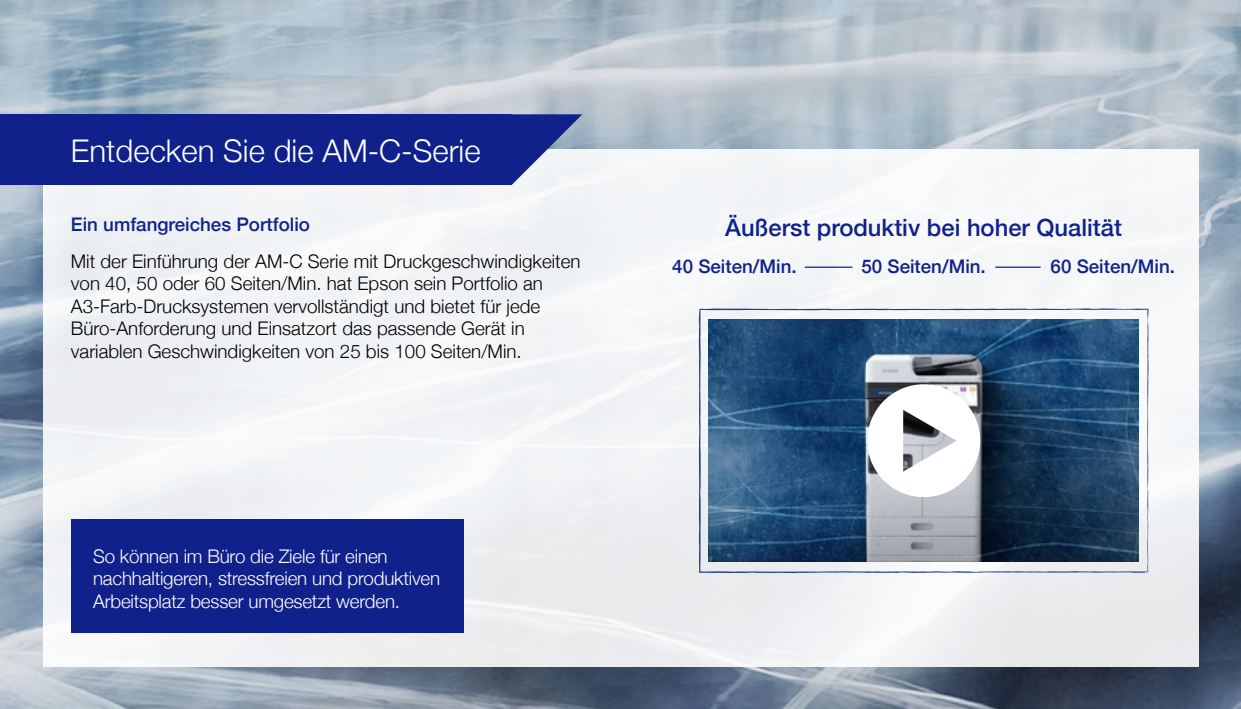
<style>
.page{position:relative;width:1241px;height:709px;background:#fff}
.page>*{position:absolute;margin:0;border:0;box-sizing:border-box;transform-origin:0 0}
.t1{font:300 31.25px "Helvetica Neue";color:#fff}
.t2{font:500 23.75px "Helvetica Neue";color:#10218b}
.t3{font:300 18.75px/22.5px "Helvetica Neue";color:#000}
.t4{font:300 18.75px/22.5px "Helvetica Neue";letter-spacing:-.01em;color:#fff}
.t5{font:500 18.75px "Helvetica Neue";color:#10218b}
</style>
<div class="page">
<img style="left:0;top:0;width:1240px;height:709px">
<div style="left:43px;top:149px;width:1155px;height:517px;background:#f2f4f6"></div>
<div style="left:0;top:114px;width:511px;height:71px;background:#10218b"></div>
<svg style="left:511px;top:114px;width:71px;height:71px"></svg>
<div style="left:71px;top:519px;width:392px;height:114px;background:#10218b"></div>
<hr style="left:804px;top:266px;width:48px;height:2px;background:#10218b">
<hr style="left:995px;top:266px;width:45px;height:2px;background:#10218b">
<svg style="left:698px;top:308px;width:450px;height:265px"></svg>
<svg style="left:1147px;top:316px;width:1px;height:12px"></svg>
<svg style="left:1146px;top:554px;width:2px;height:19px"></svg>
<svg style="left:916px;top:308px;width:13px;height:3px"></svg>
<svg style="left:867px;top:384px;width:113px;height:113px"></svg>
<h1 class="t1" style="left:71px;top:126px;width:411px">Entdecken Sie die AM-C-Serie</h1>
<p class="t5" style="left:71px;top:209px;width:241px">Ein umfangreiches Portfolio</p>
<p class="t3" style="left:71px;top:248px;width:511px">Mit der Einführung der AM-C Serie mit Druckgeschwindigkeiten von 40, 50 oder 60 Seiten/Min. hat Epson sein Portfolio an A3-Farb-Drucksystemen vervollständigt und bietet für jede Büro-Anforderung und Einsatzort das passende Gerät in variablen Geschwindigkeiten von 25 bis 100 Seiten/Min.</p>
<p class="t4" style="left:93px;top:543px;width:348px">So können im Büro die Ziele für einen nachhaltigeren, stressfreien und produktiven<br>Arbeitsplatz besser umgesetzt werden.</p>
<p class="t2" style="left:725px;top:208px;width:398px">Äußerst produktiv bei hoher Qualität</p>
<p class="t5" style="left:672px;top:251px;width:126px">40 Seiten/Min.</p>
<p class="t5" style="left:861px;top:251px;width:126px">50 Seiten/Min.</p>
<p class="t5" style="left:1050px;top:251px;width:126px">60 Seiten/Min.</p>
</div>
